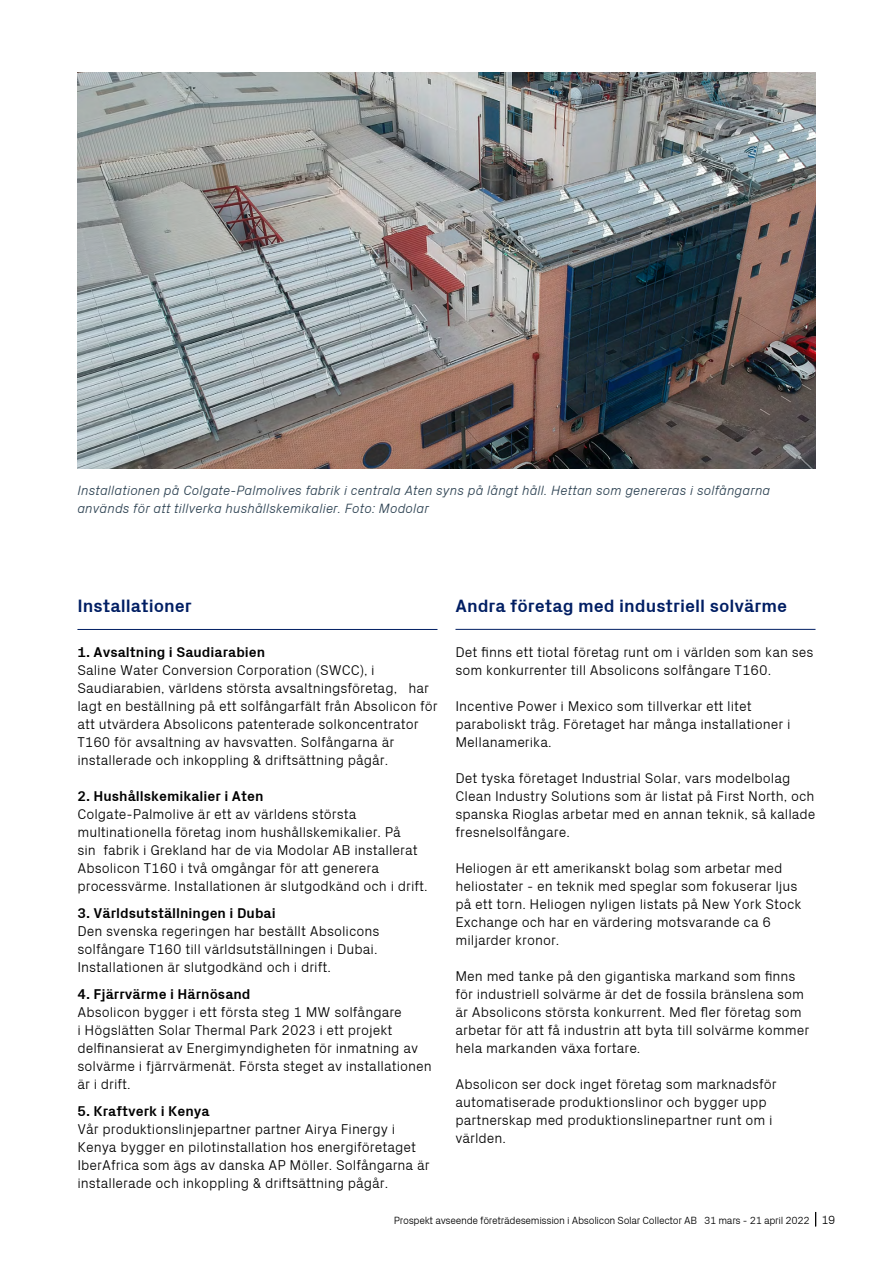
<style>
.page{position:relative;width:893px;height:1263px;background:#fff}
.page>*{position:absolute;margin:0;border:0;box-sizing:border-box;transform-origin:0 0}
.t1{font:700 18px "Px Grotesk";color:#001e63}
.t2{font:700 17.85px "Px Grotesk";color:#001e63}
.t3{font:300 14.25px/18px "Px Grotesk";color:#000}
.t4{font:700 14.25px "Px Grotesk";color:#000}
.t5{font:300 14.1px/18px "Px Grotesk";color:#000}
.t6{font:italic 300 13.5px/18px "Px Grotesk";color:#2f4454}
.t7{font:300 10.5px "Px Grotesk";letter-spacing:-.03em;color:#000}
.s1{font-size:12px}
</style>
<div class="page">
<hr style="left:77px;top:629px;width:360px;height:1px;background:#001e63">
<hr style="left:455px;top:629px;width:360px;height:1px;background:#001e63">
<img style="left:77px;top:72px;width:738px;height:396px">
<svg style="left:815px;top:1212px;width:1px;height:14px"></svg>
<p class="t6" style="left:77px;top:481px;width:694px">Installationen på Colgate-Palmolives fabrik i centrala Aten syns på långt håll. Hettan som genereras i solfångarna används för att tillverka hushållskemikalier. Foto: Modolar</p>
<p class="t1" style="left:77px;top:595px;width:116px">Installationer</p>
<p class="t4" style="left:77px;top:644px;width:189px">1. Avsaltning i Saudiarabien</p>
<p class="t3" style="left:77px;top:661px;width:362px">Saline Water Conversion Corporation (SWCC), i Saudiarabien, världens största avsaltningsföretag, har lagt en beställning på ett solfångarfält från Absolicon för att utvärdera Absolicons patenterade solkoncentrator T160 för avsaltning av havsvatten. Solfångarna är installerade och inkoppling &amp; driftsättning pågår.</p>
<p class="t4" style="left:77px;top:788px;width:188px">2. Hushållskemikalier i Aten</p>
<p class="t3" style="left:77px;top:805px;width:352px">Colgate-Palmolive är ett av världens största multinationella företag inom hushållskemikalier. På<br>sin fabrik i Grekland har de via Modolar AB installerat Absolicon T160 i två omgångar för att generera processvärme. Installationen är slutgodkänd och i drift.</p>
<p class="t4" style="left:77px;top:905px;width:200px">3. Världsutställningen i Dubai</p>
<p class="t3" style="left:77px;top:922px;width:304px">Den svenska regeringen har beställt Absolicons solfångare T160 till världsutställningen i Dubai.<br>Installationen är slutgodkänd och i drift.</p>
<p class="t4" style="left:77px;top:986px;width:175px">4. Fjärrvärme i Härnösand</p>
<p class="t3" style="left:77px;top:1003px;width:356px">Absolicon bygger i ett första steg 1 MW solfångare<br>i Högslätten Solar Thermal Park 2023 i ett projekt delfinansierat av Energimyndigheten för inmatning av solvärme i fjärrvärmenät. Första steget av installationen är i drift.</p>
<p class="t4" style="left:77px;top:1103px;width:134px">5. Kraftverk i Kenya</p>
<p class="t3" style="left:77px;top:1120px;width:354px">Vår produktionslinjepartner partner Airya Finergy i Kenya bygger en pilotinstallation hos energiföretaget IberAfrica som ägs av danska AP Möller. Solfångarna är installerade och inkoppling &amp; driftsättning pågår.</p>
<p class="t2" style="left:455px;top:595px;width:333px">Andra företag med industriell solvärme</p>
<p class="t5" style="left:455px;top:643px;width:359px">Det finns ett tiotal företag runt om i världen som kan ses som konkurrenter till Absolicons solfångare T160.</p>
<p class="t5" style="left:455px;top:697px;width:336px">Incentive Power i Mexico som tillverkar ett litet paraboliskt tråg. Företaget har många installationer i<br>Mellanamerika.</p>
<p class="t5" style="left:455px;top:769px;width:362px">Det tyska företaget Industrial Solar, vars modelbolag Clean Industry Solutions som är listat på First North, och spanska Rioglas arbetar med en annan teknik, så kallade fresnelsolfångare.</p>
<p class="t5" style="left:455px;top:859px;width:348px">Heliogen är ett amerikanskt bolag som arbetar med heliostater - en teknik med speglar som fokuserar ljus på ett torn. Heliogen nyligen listats på New York Stock Exchange och har en värdering motsvarande ca 6 miljarder kronor.</p>
<p class="t5" style="left:455px;top:967px;width:355px">Men med tanke på den gigantiska markand som finns för industriell solvärme är det de fossila bränslena som är Absolicons största konkurrent. Med fler företag som arbetar för att få industrin att byta till solvärme kommer hela markanden växa fortare.</p>
<p class="t5" style="left:455px;top:1075px;width:323px">Absolicon ser dock inget företag som marknadsför automatiserade produktionslinor och bygger upp partnerskap med produktionslinepartner runt om i världen.</p>
<p class="t7" style="left:394px;top:1214px;width:443px">Prospekt avseende företrädesemission i Absolicon Solar Collector AB 31 mars - 21 april 2022 <span class="s1">19</span></p>
</div>
